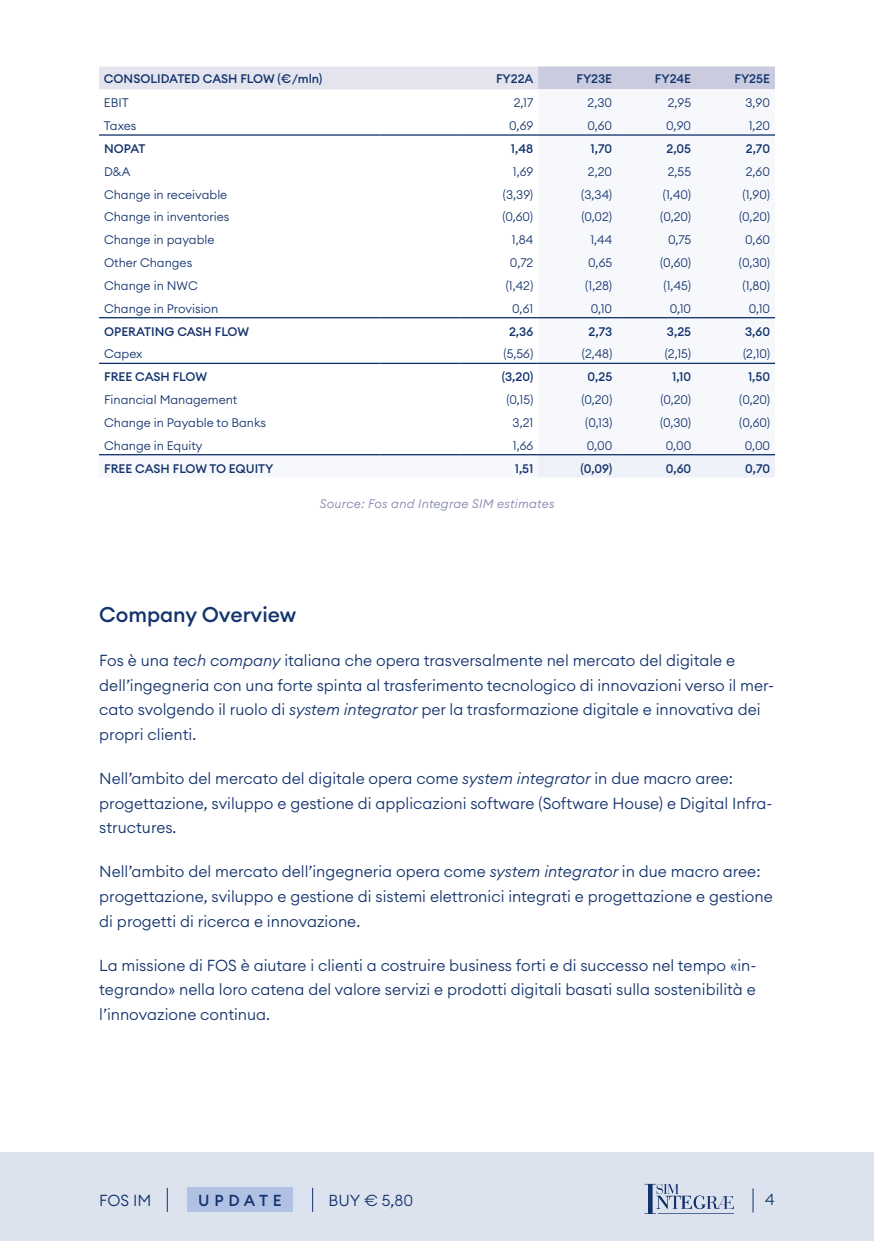
<style>
.page{position:relative;width:874px;height:1241px;background:#fff}
.page>*{position:absolute;margin:0;border:0;box-sizing:border-box;transform-origin:0 0}
.t1{font:500 21px "Euclid Circular A";color:#13336d}
.t2{font:300 15.75px/24.5px "Euclid Circular A";color:#13336d}
.t3{font:500 15.75px "Euclid Circular A";letter-spacing:.3em;color:#13336d}
.t4{font:300 12.25px "Euclid Circular A";color:#13336d}
.t5{font:500 12.25px "Euclid Circular A";color:#13336d}
.t6{font:italic 300 12.25px "Euclid Circular A";letter-spacing:.02em;color:#8186af}
.s1{font-style:italic}
</style>
<div class="page">
<div style="left:0;top:1152px;width:873px;height:88px;background:#dde3ee"></div>
<svg style="left:167px;top:1187px;width:1px;height:24px"></svg>
<div style="left:187px;top:1187px;width:106px;height:24px;background:#b1c1e4"></div>
<svg style="left:312px;top:1187px;width:1px;height:24px"></svg>
<svg style="left:752px;top:1188px;width:1px;height:24px"></svg>
<svg style="left:644px;top:1183px;width:89px;height:30px"></svg>
<svg style="left:99px;top:66px;width:675px;height:23px;background:#dbdce9"></svg>
<svg style="left:99px;top:89px;width:675px;height:367px"></svg>
<div style="left:538px;top:455px;width:236px;height:22px;background:#eef1f7"></div>
<hr style="left:99px;top:134px;width:281px;height:2px;background:#13336d">
<hr style="left:380px;top:134px;width:79px;height:2px;background:#13336d">
<hr style="left:459px;top:134px;width:79px;height:2px;background:#13336d">
<hr style="left:538px;top:134px;width:78px;height:2px;background:#13336d">
<hr style="left:616px;top:134px;width:79px;height:2px;background:#13336d">
<hr style="left:695px;top:134px;width:79px;height:2px;background:#13336d">
<hr style="left:99px;top:317px;width:281px;height:1px;background:#13336d">
<hr style="left:380px;top:317px;width:79px;height:1px;background:#13336d">
<hr style="left:459px;top:317px;width:79px;height:1px;background:#13336d">
<hr style="left:538px;top:317px;width:78px;height:1px;background:#13336d">
<hr style="left:616px;top:317px;width:79px;height:1px;background:#13336d">
<hr style="left:695px;top:317px;width:79px;height:1px;background:#13336d">
<hr style="left:99px;top:362px;width:281px;height:2px;background:#13336d">
<hr style="left:380px;top:362px;width:79px;height:2px;background:#13336d">
<hr style="left:459px;top:362px;width:79px;height:2px;background:#13336d">
<hr style="left:538px;top:362px;width:78px;height:2px;background:#13336d">
<hr style="left:616px;top:362px;width:79px;height:2px;background:#13336d">
<hr style="left:695px;top:362px;width:79px;height:2px;background:#13336d">
<hr style="left:99px;top:454px;width:281px;height:1px;background:#13336d">
<hr style="left:380px;top:454px;width:79px;height:1px;background:#13336d">
<hr style="left:459px;top:454px;width:79px;height:1px;background:#13336d">
<hr style="left:538px;top:454px;width:78px;height:1px;background:#13336d">
<hr style="left:616px;top:454px;width:79px;height:1px;background:#13336d">
<hr style="left:695px;top:454px;width:79px;height:1px;background:#13336d">
<p class="t5" style="left:104px;top:71px;width:220px">CONSOLIDATED CASH FLOW (€/mln)</p>
<p class="t5" style="left:496px;top:71px;width:39px">FY22A</p>
<p class="t5" style="left:576px;top:71px;width:37px">FY23E</p>
<p class="t5" style="left:654px;top:71px;width:38px">FY24E</p>
<p class="t5" style="left:734px;top:71px;width:37px">FY25E</p>
<p class="t4" style="left:104px;top:95px;width:26px">EBIT</p>
<p class="t4" style="left:513px;top:95px;width:21px">2,17</p>
<p class="t4" style="left:587px;top:95px;width:26px">2,30</p>
<p class="t4" style="left:667px;top:95px;width:25px">2,95</p>
<p class="t4" style="left:745px;top:95px;width:26px">3,90</p>
<p class="t4" style="left:104px;top:118px;width:34px">Taxes</p>
<p class="t4" style="left:509px;top:118px;width:25px">0,69</p>
<p class="t4" style="left:587px;top:118px;width:26px">0,60</p>
<p class="t4" style="left:666px;top:118px;width:26px">0,90</p>
<p class="t4" style="left:748px;top:118px;width:23px">1,20</p>
<p class="t5" style="left:104px;top:141px;width:43px">NOPAT</p>
<p class="t5" style="left:510px;top:141px;width:24px">1,48</p>
<p class="t5" style="left:590px;top:141px;width:23px">1,70</p>
<p class="t5" style="left:666px;top:141px;width:26px">2,05</p>
<p class="t5" style="left:745px;top:141px;width:26px">2,70</p>
<p class="t4" style="left:104px;top:163px;width:28px">D&amp;A</p>
<p class="t4" style="left:512px;top:163px;width:22px">1,69</p>
<p class="t4" style="left:587px;top:163px;width:26px">2,20</p>
<p class="t4" style="left:667px;top:163px;width:25px">2,55</p>
<p class="t4" style="left:745px;top:163px;width:26px">2,60</p>
<p class="t4" style="left:104px;top:186px;width:125px">Change in receivable</p>
<p class="t4" style="left:502px;top:186px;width:32px">(3,39)</p>
<p class="t4" style="left:581px;top:186px;width:32px">(3,34)</p>
<p class="t4" style="left:662px;top:186px;width:30px">(1,40)</p>
<p class="t4" style="left:742px;top:186px;width:29px">(1,90)</p>
<p class="t4" style="left:104px;top:209px;width:127px">Change in inventories</p>
<p class="t4" style="left:502px;top:209px;width:32px">(0,60)</p>
<p class="t4" style="left:581px;top:209px;width:32px">(0,02)</p>
<p class="t4" style="left:660px;top:209px;width:32px">(0,20)</p>
<p class="t4" style="left:738px;top:209px;width:32px">(0,20)</p>
<p class="t4" style="left:104px;top:232px;width:112px">Change in payable</p>
<p class="t4" style="left:511px;top:232px;width:23px">1,84</p>
<p class="t4" style="left:590px;top:232px;width:23px">1,44</p>
<p class="t4" style="left:667px;top:232px;width:25px">0,75</p>
<p class="t4" style="left:745px;top:232px;width:26px">0,60</p>
<p class="t4" style="left:104px;top:255px;width:90px">Other Changes</p>
<p class="t4" style="left:509px;top:255px;width:25px">0,72</p>
<p class="t4" style="left:588px;top:255px;width:25px">0,65</p>
<p class="t4" style="left:660px;top:255px;width:32px">(0,60)</p>
<p class="t4" style="left:738px;top:255px;width:33px">(0,30)</p>
<p class="t4" style="left:104px;top:277px;width:95px">Change in NWC</p>
<p class="t4" style="left:505px;top:277px;width:29px">(1,42)</p>
<p class="t4" style="left:585px;top:277px;width:28px">(1,28)</p>
<p class="t4" style="left:663px;top:277px;width:29px">(1,45)</p>
<p class="t4" style="left:742px;top:277px;width:29px">(1,80)</p>
<p class="t4" style="left:104px;top:300px;width:116px">Change in Provision</p>
<p class="t4" style="left:512px;top:300px;width:23px">0,61</p>
<p class="t4" style="left:590px;top:300px;width:23px">0,10</p>
<p class="t4" style="left:669px;top:300px;width:23px">0,10</p>
<p class="t4" style="left:748px;top:300px;width:23px">0,10</p>
<p class="t5" style="left:104px;top:323px;width:147px">OPERATING CASH FLOW</p>
<p class="t5" style="left:508px;top:323px;width:26px">2,36</p>
<p class="t5" style="left:588px;top:323px;width:25px">2,73</p>
<p class="t5" style="left:666px;top:323px;width:26px">3,25</p>
<p class="t5" style="left:744px;top:323px;width:27px">3,60</p>
<p class="t4" style="left:104px;top:346px;width:40px">Capex</p>
<p class="t4" style="left:503px;top:346px;width:31px">(5,56)</p>
<p class="t4" style="left:581px;top:346px;width:32px">(2,48)</p>
<p class="t4" style="left:664px;top:346px;width:28px">(2,15)</p>
<p class="t4" style="left:742px;top:346px;width:29px">(2,10)</p>
<p class="t5" style="left:104px;top:369px;width:104px">FREE CASH FLOW</p>
<p class="t5" style="left:501px;top:369px;width:33px">(3,20)</p>
<p class="t5" style="left:587px;top:369px;width:26px">0,25</p>
<p class="t5" style="left:672px;top:369px;width:20px">1,10</p>
<p class="t5" style="left:747px;top:369px;width:24px">1,50</p>
<p class="t4" style="left:104px;top:392px;width:135px">Financial Management</p>
<p class="t4" style="left:506px;top:392px;width:28px">(0,15)</p>
<p class="t4" style="left:581px;top:392px;width:32px">(0,20)</p>
<p class="t4" style="left:660px;top:392px;width:32px">(0,20)</p>
<p class="t4" style="left:739px;top:392px;width:32px">(0,20)</p>
<p class="t4" style="left:104px;top:414px;width:163px">Change in Payable to Banks</p>
<p class="t4" style="left:512px;top:414px;width:22px">3,21</p>
<p class="t4" style="left:585px;top:414px;width:28px">(0,13)</p>
<p class="t4" style="left:659px;top:414px;width:33px">(0,30)</p>
<p class="t4" style="left:739px;top:414px;width:32px">(0,60)</p>
<p class="t4" style="left:104px;top:437px;width:100px">Change in Equity</p>
<p class="t4" style="left:512px;top:437px;width:22px">1,66</p>
<p class="t4" style="left:586px;top:437px;width:27px">0,00</p>
<p class="t4" style="left:665px;top:437px;width:27px">0,00</p>
<p class="t4" style="left:744px;top:437px;width:27px">0,00</p>
<p class="t5" style="left:104px;top:460px;width:171px">FREE CASH FLOW TO EQUITY</p>
<p class="t5" style="left:514px;top:460px;width:20px">1,51</p>
<p class="t5" style="left:580px;top:460px;width:33px">(0,09)</p>
<p class="t5" style="left:665px;top:460px;width:27px">0,60</p>
<p class="t5" style="left:744px;top:460px;width:26px">0,70</p>
<p class="t6" style="left:319px;top:495px;width:236px">Source: Fos and Integrae SIM estimates</p>
<h1 class="t1" style="left:99px;top:600px;width:198px">Company Overview</h1>
<p class="t2" style="left:99px;top:648px;width:676px">Fos è una <span class="s1">tech company</span> italiana che opera trasversalmente nel mercato del digitale e dell’ingegneria con una forte spinta al trasferimento tecnologico di innovazioni verso il mer&shy;cato svolgendo il ruolo di <span class="s1">system integrator</span> per la trasformazione digitale e innovativa dei propri clienti.</p>
<p class="t2" style="left:99px;top:765px;width:674px">Nell’ambito del mercato del digitale opera come <span class="s1">system integrator</span> in due macro aree: progettazione, sviluppo e gestione di applicazioni software (Software House) e Digital Infra&shy;structures.</p>
<p class="t2" style="left:99px;top:859px;width:674px">Nell’ambito del mercato dell’ingegneria opera come <span class="s1">system integrator</span> in due macro aree: progettazione, sviluppo e gestione di sistemi elettronici integrati e progettazione e gestione di progetti di ricerca e innovazione.</p>
<p class="t2" style="left:99px;top:952px;width:658px;text-align:justify">La missione di FOS è aiutare i clienti a costruire business forti e di successo nel tempo «in&shy;tegrando» nella loro catena del valore servizi e prodotti digitali basati sulla sostenibilità e l’innovazione continua.</p>
<p class="t2" style="left:99px;top:1187px;width:54px">FOS IM</p>
<p class="t3" style="left:198px;top:1190px;width:85px">UPDATE</p>
<p class="t2" style="left:328px;top:1187px;width:86px">BUY € 5,80</p>
<p class="t2" style="left:764px;top:1186px;width:11px">4</p>
</div>
